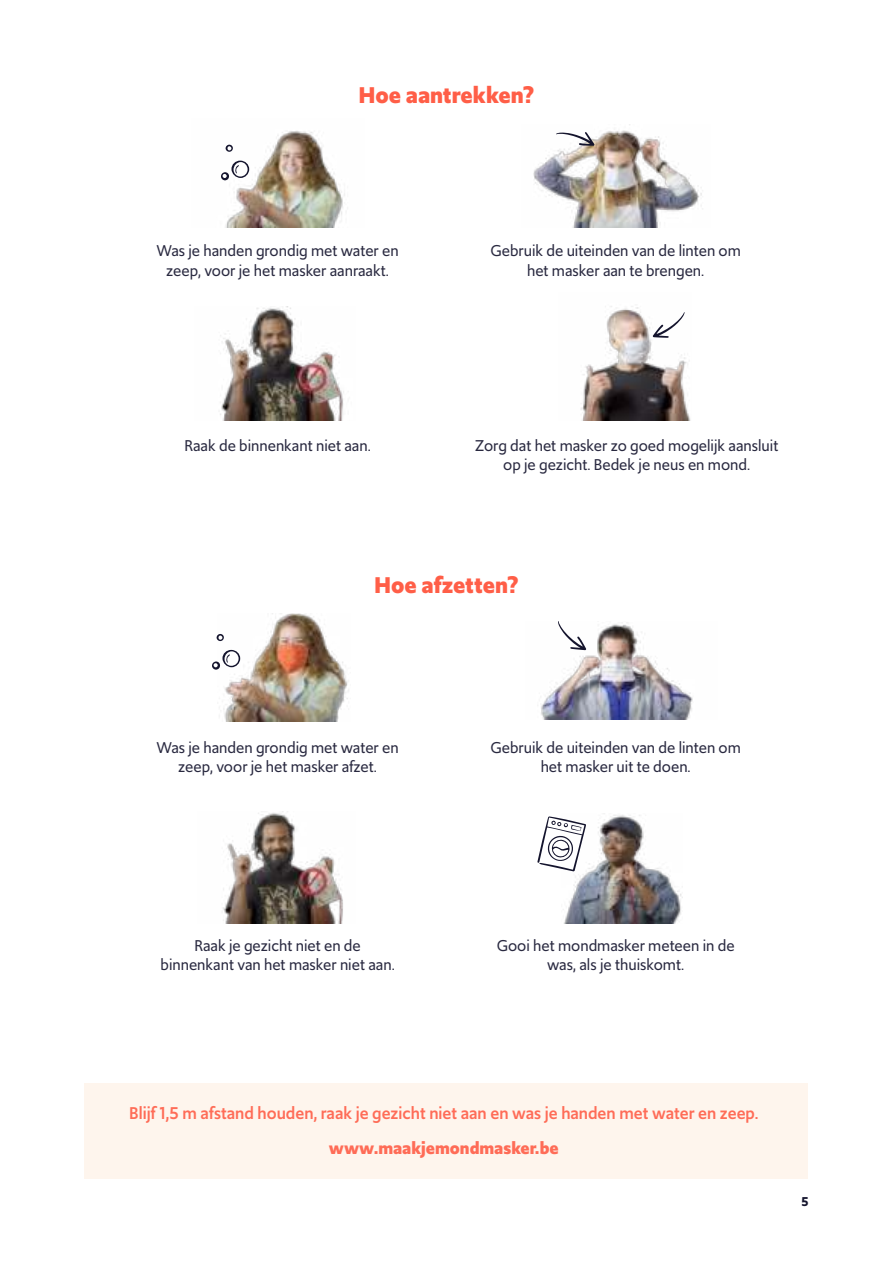
<style>
.page{position:relative;width:893px;height:1263px;background:#fff}
.page>*{position:absolute;margin:0;border:0;box-sizing:border-box;transform-origin:0 0}
.t1{font:700 24px "Upgrade";color:#ff5e47}
.t2{font:500 18px "Upgrade";color:#ff6c57}
.t3{font:700 18px "Upgrade";color:#ff6c57}
.t4{font:16.5px/19.5px "Upgrade";color:#292940;text-align:center}
.t5{font:600 13.5px "Upgrade";color:#14142d}
</style>
<div class="page">
<img style="left:533px;top:130px;width:169px;height:97px">
<svg style="left:556px;top:132px;width:39px;height:14px"></svg>
<img style="left:223px;top:131px;width:122px;height:96px">
<svg style="left:226px;top:145px;width:7px;height:7px"></svg>
<svg style="left:221px;top:161px;width:28px;height:19px"></svg>
<img style="left:220px;top:613px;width:129px;height:108px">
<svg style="left:217px;top:634px;width:7px;height:7px"></svg>
<svg style="left:212px;top:650px;width:28px;height:20px"></svg>
<img style="left:220px;top:306px;width:124px;height:115px">
<img style="left:222px;top:811px;width:121px;height:112px">
<svg style="left:537px;top:816px;width:25px;height:53px"></svg>
<img style="left:562px;top:815px;width:121px;height:108px">
<img style="left:541px;top:622px;width:152px;height:98px">
<svg style="left:558px;top:621px;width:28px;height:29px"></svg>
<img style="left:581px;top:306px;width:110px;height:114px">
<svg style="left:653px;top:312px;width:32px;height:26px"></svg>
<div style="left:84px;top:1083px;width:724px;height:96px;background:#fef5ed"></div>
<h1 class="t1" style="left:359px;top:85px;width:177px">Hoe aantrekken?</h1>
<p class="t4" style="left:157px;top:242px;width:244px">Was je handen grondig met water en zeep, voor je het masker aanraakt.</p>
<p class="t4" style="left:184px;top:437px;width:188px">Raak de binnenkant niet aan.</p>
<p class="t4" style="left:490px;top:242px;width:252px">Gebruik de uiteinden van de linten om het masker aan te brengen.</p>
<p class="t4" style="left:475px;top:437px;width:305px">Zorg dat het masker zo goed mogelijk aansluit op je gezicht. Bedek je neus en mond.</p>
<h1 class="t1" style="left:374px;top:575px;width:146px">Hoe afzetten?</h1>
<p class="t4" style="left:157px;top:739px;width:244px">Was je handen grondig met water en zeep, voor je het masker afzet.</p>
<p class="t4" style="left:490px;top:739px;width:252px">Gebruik de uiteinden van de linten om het masker uit te doen.</p>
<p class="t4" style="left:161px;top:937px;width:236px">Raak je gezicht niet en de binnenkant van het masker niet aan.</p>
<p class="t4" style="left:497px;top:937px;width:239px">Gooi het mondmasker meteen in de was, als je thuiskomt.</p>
<p class="t2" style="left:129px;top:1105px;width:631px">Blijf 1,5 m afstand houden, raak je gezicht niet aan en was je handen met water en zeep.</p>
<p class="t3" style="left:329px;top:1140px;width:231px">www.maakjemondmasker.be</p>
<p class="t5" style="left:801px;top:1196px;width:9px">5</p>
</div>
